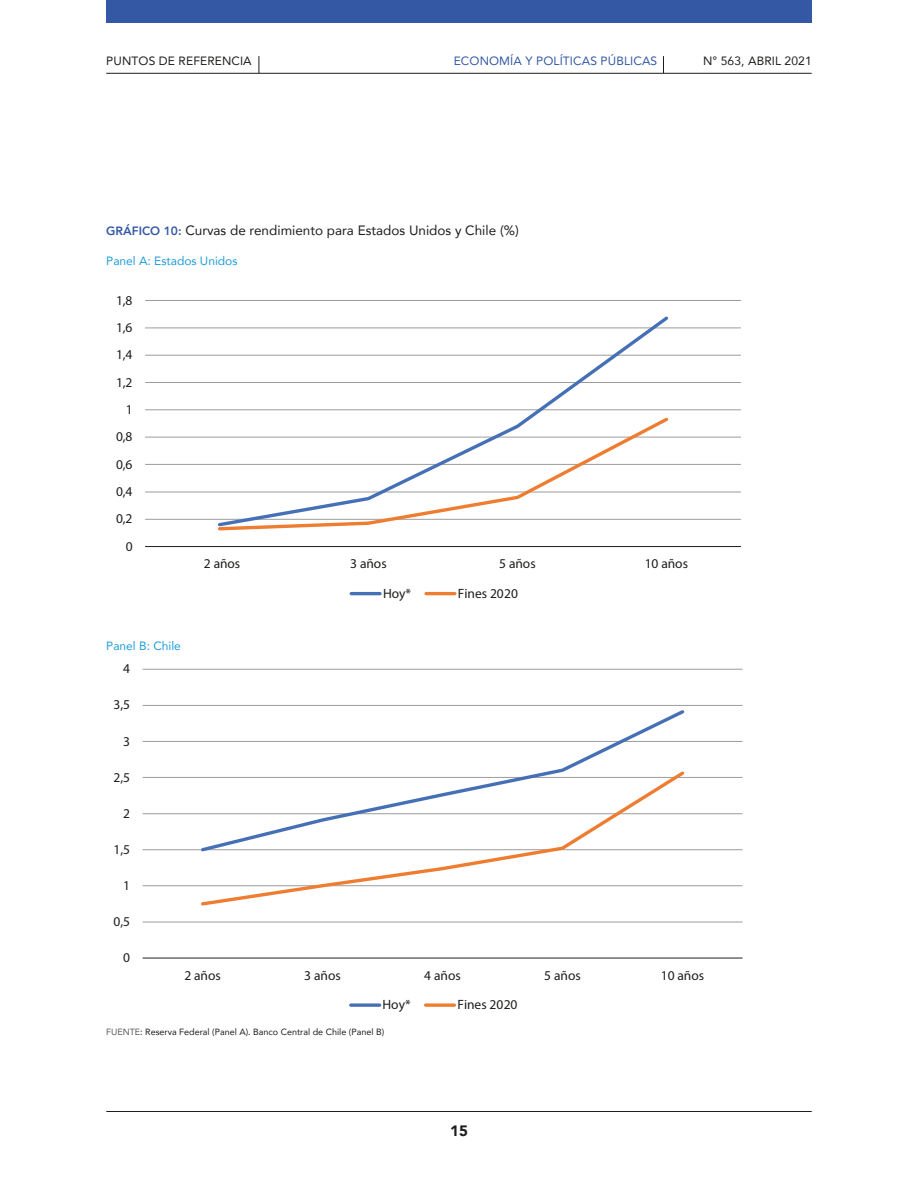
<style>
.page{position:relative;width:918px;height:1188px;background:#fff}
.page>*{position:absolute;margin:0;border:0;box-sizing:border-box;transform-origin:0 0}
.t1{font:900 15px "Avenir";color:#1d1d1b}
.t2{font:13.5px "Myriad Pro";color:#1d1d1b}
.tit_graf_cuadros{font:13.5px "Avenir";color:#1d1d1b}
.t3{font:12px "Avenir";letter-spacing:.01em;color:#1d1d1b}
.tit_graf_cuadros-2{font:12px "Avenir";color:#1e9dd9}
.t4{font:12px "Avenir";letter-spacing:.01em;color:#3458a4}
.text_fuente{font:9px "Avenir";color:#1d1d1b}
.s1{font-weight:800;font-size:12px;color:#3458a4}
.s2{color:#575756}
</style>
<div class="page">
<hr style="left:106px;top:1111px;width:706px;height:1px;background:#1d1d1b">
<div style="left:106px;top:0;width:706px;height:23px;background:#3458a4"></div>
<hr style="left:106px;top:73px;width:706px;height:1px;background:#1d1d1b">
<svg style="left:259px;top:56px;width:1px;height:17px"></svg>
<svg style="left:663px;top:56px;width:1px;height:17px"></svg>
<hr style="left:145px;top:519px;width:596px;height:1px;background:#9d9c9c">
<hr style="left:145px;top:492px;width:596px;height:1px;background:#9d9c9c">
<hr style="left:145px;top:464px;width:596px;height:1px;background:#9d9c9c">
<hr style="left:145px;top:437px;width:596px;height:1px;background:#9d9c9c">
<hr style="left:145px;top:409px;width:596px;height:1px;background:#9d9c9c">
<hr style="left:145px;top:382px;width:596px;height:1px;background:#9d9c9c">
<hr style="left:145px;top:355px;width:596px;height:1px;background:#9d9c9c">
<hr style="left:145px;top:328px;width:596px;height:1px;background:#9d9c9c">
<hr style="left:145px;top:300px;width:596px;height:1px;background:#9d9c9c">
<hr style="left:145px;top:546px;width:596px;height:1px;background:#1d1d1b">
<svg style="left:216px;top:316px;width:455px;height:99px"></svg>
<svg style="left:216px;top:415px;width:455px;height:116px"></svg>
<hr style="left:351px;top:592px;width:29px;height:3px;background:#4670b6">
<hr style="left:426px;top:592px;width:29px;height:3px;background:#ee7d31">
<hr style="left:143px;top:922px;width:600px;height:1px;background:#9d9c9c">
<hr style="left:143px;top:885px;width:600px;height:1px;background:#9d9c9c">
<hr style="left:143px;top:849px;width:600px;height:1px;background:#9d9c9c">
<hr style="left:143px;top:813px;width:600px;height:1px;background:#9d9c9c">
<hr style="left:143px;top:777px;width:600px;height:1px;background:#9d9c9c">
<hr style="left:143px;top:741px;width:600px;height:1px;background:#9d9c9c">
<hr style="left:143px;top:705px;width:600px;height:1px;background:#9d9c9c">
<hr style="left:143px;top:669px;width:600px;height:1px;background:#9d9c9c">
<hr style="left:143px;top:958px;width:600px;height:1px;background:#1d1d1b">
<svg style="left:560px;top:710px;width:125px;height:59px"></svg>
<svg style="left:199px;top:769px;width:488px;height:137px"></svg>
<svg style="left:351px;top:1003px;width:29px;height:4px"></svg>
<svg style="left:426px;top:1003px;width:28px;height:4px"></svg>
<p class="t3" style="left:106px;top:51px;width:147px">PUNTOS DE REFERENCIA</p>
<p class="t4" style="left:454px;top:51px;width:205px">ECONOMÍA Y POLÍTICAS PÚBLICAS</p>
<p class="t3" style="left:703px;top:52px;width:110px">N° 563, ABRIL 2021</p>
<p class="tit_graf_cuadros" style="left:106px;top:219px;width:414px"><span class="s1">GRÁFICO 10:</span> Curvas de rendimiento para Estados Unidos y Chile (%)</p>
<p class="tit_graf_cuadros-2" style="left:106px;top:251px;width:133px">Panel A: Estados Unidos</p>
<p class="t2" style="left:116px;top:292px;width:18px">1,8</p>
<p class="t2" style="left:116px;top:319px;width:18px">1,6</p>
<p class="t2" style="left:116px;top:346px;width:18px">1,4</p>
<p class="t2" style="left:116px;top:374px;width:18px">1,2</p>
<p class="t2" style="left:126px;top:401px;width:8px">1</p>
<p class="t2" style="left:116px;top:428px;width:18px">0,8</p>
<p class="t2" style="left:116px;top:456px;width:18px">0,6</p>
<p class="t2" style="left:116px;top:483px;width:18px">0,4</p>
<p class="t2" style="left:116px;top:510px;width:18px">0,2</p>
<p class="t2" style="left:126px;top:538px;width:8px">0</p>
<p class="tit_graf_cuadros-2" style="left:106px;top:636px;width:76px">Panel B: Chile</p>
<p class="t2" style="left:123px;top:661px;width:8px">4</p>
<p class="t2" style="left:114px;top:697px;width:18px">3,5</p>
<p class="t2" style="left:123px;top:733px;width:8px">3</p>
<p class="t2" style="left:114px;top:769px;width:18px">2,5</p>
<p class="t2" style="left:123px;top:805px;width:8px">2</p>
<p class="t2" style="left:114px;top:841px;width:18px">1,5</p>
<p class="t2" style="left:123px;top:877px;width:8px">1</p>
<p class="t2" style="left:114px;top:913px;width:18px">0,5</p>
<p class="t2" style="left:123px;top:949px;width:8px">0</p>
<p class="t2" style="left:204px;top:555px;width:38px">2 años</p>
<p class="t2" style="left:350px;top:555px;width:38px">3 años</p>
<p class="t2" style="left:499px;top:555px;width:38px">5 años</p>
<p class="t2" style="left:645px;top:555px;width:45px">10 años</p>
<p class="t2" style="left:383px;top:585px;width:30px">Hoy*</p>
<p class="t2" style="left:458px;top:585px;width:62px">Fines 2020</p>
<p class="t2" style="left:184px;top:967px;width:38px">2 años</p>
<p class="t2" style="left:304px;top:967px;width:38px">3 años</p>
<p class="t2" style="left:424px;top:967px;width:38px">4 años</p>
<p class="t2" style="left:544px;top:967px;width:38px">5 años</p>
<p class="t2" style="left:661px;top:967px;width:45px">10 años</p>
<p class="t2" style="left:383px;top:996px;width:30px">Hoy*</p>
<p class="t2" style="left:457px;top:996px;width:62px">Fines 2020</p>
<p class="text_fuente" style="left:106px;top:1025px;width:280px"><span class="s2">FUENTE</span>: Reserva Federal (Panel A). Banco Central de Chile (Panel B)</p>
<p class="t1" style="left:450px;top:1118px;width:19px">15</p>
</div>
